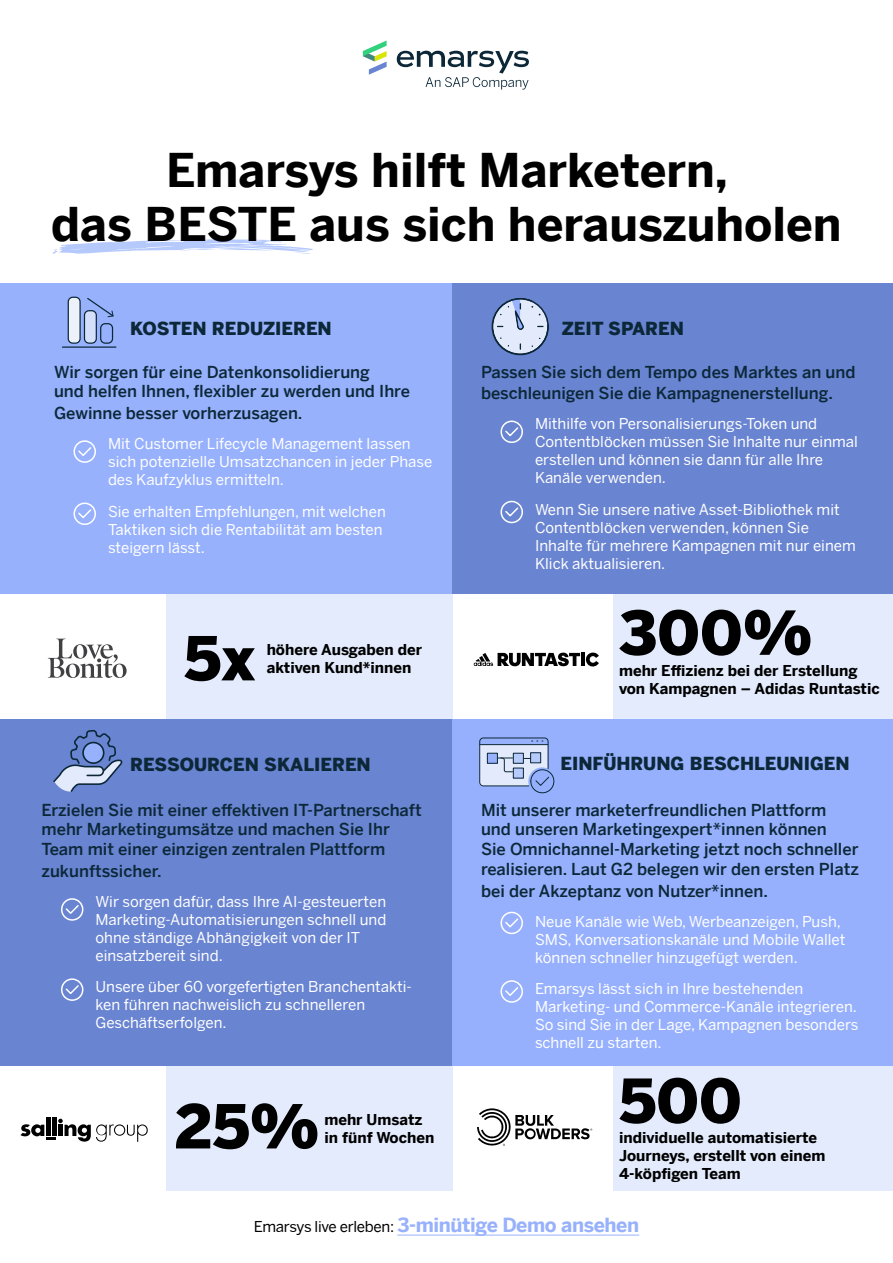
<style>
.page{position:relative;width:893px;height:1263px;background:#fff}
.page>*{position:absolute;margin:0;border:0;box-sizing:border-box;transform-origin:0 0}
.t1{font:900 60px "Benton Sans";color:#000}
.t2{font:700 46.5px/54px "Benton Sans";color:#000;text-align:center}
.t3{font:700 19.5px "Benton Sans";letter-spacing:-.02em;color:#97b1fd}
.t4{font:900 18px "Benton Sans";color:#0c2838}
.t5{font:500 16.5px/19.8px "Benton Sans";color:#0c2838}
.t6{font:15px/18px "Benton Sans";color:#fff}
.t7{font:700 15px/18px "Benton Sans";color:#000}
.s1{font-weight:400;font-size:15px;color:#000}
</style>
<div class="page">
<div style="left:0;top:284px;width:452px;height:435px;background:#97b1fd"></div>
<div style="left:0;top:717px;width:452px;height:473px;background:#6984d1"></div>
<div style="left:452px;top:284px;width:441px;height:435px;background:#6984d1"></div>
<div style="left:452px;top:717px;width:441px;height:473px;background:#96b0fd"></div>
<div style="left:0;top:594px;width:173px;height:125px;background:#fff"></div>
<div style="left:0;top:1066px;width:173px;height:125px;background:#fff"></div>
<div style="left:452px;top:594px;width:178px;height:125px;background:#fff"></div>
<div style="left:452px;top:1066px;width:174px;height:125px;background:#fff"></div>
<div style="left:166px;top:594px;width:286px;height:125px;background:#e3ebfd"></div>
<div style="left:166px;top:1066px;width:286px;height:125px;background:#e3ebfd"></div>
<div style="left:613px;top:594px;width:280px;height:125px;background:#e3ebfd"></div>
<div style="left:613px;top:1066px;width:280px;height:125px;background:#e3ebfd"></div>
<div style="left:68px;top:297px;width:12px;height:46px;background:#edf1f9;border-radius:5px"></div>
<div style="left:68px;top:297px;width:13px;height:47px;border:1px solid #0c2838;border-radius:5px"></div>
<div style="left:84px;top:311px;width:12px;height:32px;background:#d4dffc;border-radius:5px"></div>
<div style="left:84px;top:310px;width:13px;height:34px;border:1px solid #0c2838;border-radius:5px"></div>
<div style="left:100px;top:323px;width:13px;height:21px;border:1px solid #0c2838;border-radius:5px"></div>
<hr style="left:62px;top:346px;width:54px;height:2px;background:#0c2838">
<svg style="left:86px;top:298px;width:28px;height:19px"></svg>
<svg style="left:492px;top:298px;width:57px;height:57px"></svg>
<svg style="left:53px;top:729px;width:70px;height:63px"></svg>
<div style="left:82px;top:742px;width:22px;height:22px;border:2px solid #0c2838;border-radius:50%"></div>
<svg style="left:479px;top:737px;width:71px;height:50px"></svg>
<div style="left:530px;top:769px;width:25px;height:24px;border:1px solid #0c2838;border-radius:50%"></div>
<svg style="left:477px;top:1108px;width:115px;height:38px"></svg>
<hr style="left:46px;top:1118px;width:4px;height:18px;background:#000">
<hr style="left:52px;top:1118px;width:4px;height:18px;background:#000">
<svg style="left:20px;top:1119px;width:128px;height:23px"></svg>
<svg style="left:52px;top:239px;width:261px;height:15px"></svg>
<svg style="left:73px;top:440px;width:23px;height:23px"></svg>
<svg style="left:73px;top:502px;width:23px;height:23px"></svg>
<svg style="left:61px;top:898px;width:23px;height:23px"></svg>
<svg style="left:61px;top:978px;width:23px;height:23px"></svg>
<svg style="left:500px;top:420px;width:23px;height:23px"></svg>
<svg style="left:500px;top:500px;width:23px;height:24px"></svg>
<svg style="left:500px;top:911px;width:23px;height:24px"></svg>
<svg style="left:500px;top:980px;width:23px;height:23px"></svg>
<svg style="left:48px;top:639px;width:79px;height:39px"></svg>
<svg style="left:473px;top:652px;width:126px;height:15px"></svg>
<hr style="left:397px;top:1235px;width:242px;height:1px;background:#97b1fd">
<svg style="left:363px;top:40px;width:24px;height:35px"></svg>
<svg style="left:397px;top:51px;width:132px;height:39px"></svg>
<h2 class="t2" style="left:51px;top:143px;width:792px">Emarsys hilft Marketern,<br>das BESTE aus sich herauszuholen</h2>
<p class="t4" style="left:130px;top:318px;width:203px">KOSTEN REDUZIEREN</p>
<p class="t5" style="left:54px;top:363px;width:357px">Wir sorgen für eine Datenkonsolidierung<br>und helfen Ihnen, flexibler zu werden und Ihre</p>
<p class="t5" style="left:54px;top:402px;width:250px">Gewinne besser vorherzusagen.</p>
<p class="t6" style="left:108px;top:434px;width:326px">Mit Customer Lifecycle Management lassen sich potenzielle Umsatzchancen in jeder Phase des Kaufzyklus ermitteln.</p>
<p class="t6" style="left:108px;top:501px;width:279px">Sie erhalten Empfehlungen, mit welchen<br>Taktiken sich die Rentabilität am besten steigern lässt.</p>
<h1 class="t1" style="left:184px;top:625px;width:72px">5x</h1>
<p class="t7" style="left:267px;top:641px;width:157px">höhere Ausgaben der aktiven Kund*innen</p>
<p class="t4" style="left:130px;top:755px;width:242px">RESSOURCEN SKALIEREN</p>
<p class="t5" style="left:41px;top:799px;width:382px">Erzielen Sie mit einer effektiven IT-Partnerschaft mehr Marketingumsätze und machen Sie Ihr<br>Team mit einer einzigen zentralen Plattform</p>
<p class="t5" style="left:41px;top:860px;width:122px">zukunftssicher.</p>
<p class="t6" style="left:95px;top:894px;width:292px">Wir sorgen dafür, dass Ihre AI-gesteuerten Marketing-Automatisierungen schnell und ohne ständige Abhängigkeit von der IT einsatzbereit sind.</p>
<p class="t6" style="left:95px;top:977px;width:318px">Unsere über 60 vorgefertigten Branchentakti&shy;ken führen nachweislich zu schnelleren<br>Geschäftserfolgen.</p>
<h1 class="t1" style="left:175px;top:1093px;width:146px">25%</h1>
<p class="t7" style="left:324px;top:1111px;width:111px">mehr Umsatz in fünf Wochen</p>
<p class="t4" style="left:562px;top:318px;width:124px">ZEIT SPAREN</p>
<p class="t5" style="left:481px;top:360px;width:376px;line-height:21.6px">Passen Sie sich dem Tempo des Marktes an und beschleunigen Sie die Kampagnenerstellung.</p>
<p class="t6" style="left:535px;top:414px;width:324px">Mithilfe von Personalisierungs-Token und Contentblöcken müssen Sie Inhalte nur einmal erstellen und können sie dann für alle Ihre Kanäle verwenden.</p>
<p class="t6" style="left:535px;top:499px;width:322px">Wenn Sie unsere native Asset-Bibliothek mit Contentblöcken verwenden, können Sie Inhalte für mehrere Kampagnen mit nur einem Klick aktualisieren.</p>
<h1 class="t1" style="left:619px;top:599px;width:195px">300%</h1>
<p class="t7" style="left:619px;top:660px;width:262px">mehr Effizienz bei der Erstellung von Kampagnen – Adidas Runtastic</p>
<p class="t4" style="left:560px;top:754px;width:291px">EINFÜHRUNG BESCHLEUNIGEN</p>
<p class="t5" style="left:481px;top:799px;width:379px">Mit unserer marketerfreundlichen Plattform und unseren Marketingexpert*innen können<br>Sie Omnichannel-Marketing jetzt noch schneller realisieren. Laut G2 belegen wir den ersten Platz</p>
<p class="t5" style="left:481px;top:880px;width:288px">bei der Akzeptanz von Nutzer*innen.</p>
<p class="t6" style="left:535px;top:911px;width:312px">Neue Kanäle wie Web, Werbeanzeigen, Push,<br>SMS, Konversationskanäle und Mobile Wallet können schneller hinzugefügt werden.</p>
<p class="t6" style="left:535px;top:979px;width:325px">Emarsys lässt sich in Ihre bestehenden Marketing- und Commerce-Kanäle integrieren.<br>So sind Sie in der Lage, Kampagnen besonders schnell zu starten.</p>
<h1 class="t1" style="left:619px;top:1067px;width:124px">500</h1>
<p class="t7" style="left:619px;top:1129px;width:208px">individuelle automatisierte<br>Journeys, erstellt von einem<br>4-köpfigen Team</p>
<h3 class="t3" style="left:254px;top:1214px;width:387px"><span class="s1">Emarsys live erleben:</span> 3-minütige Demo ansehen</h3>
</div>
